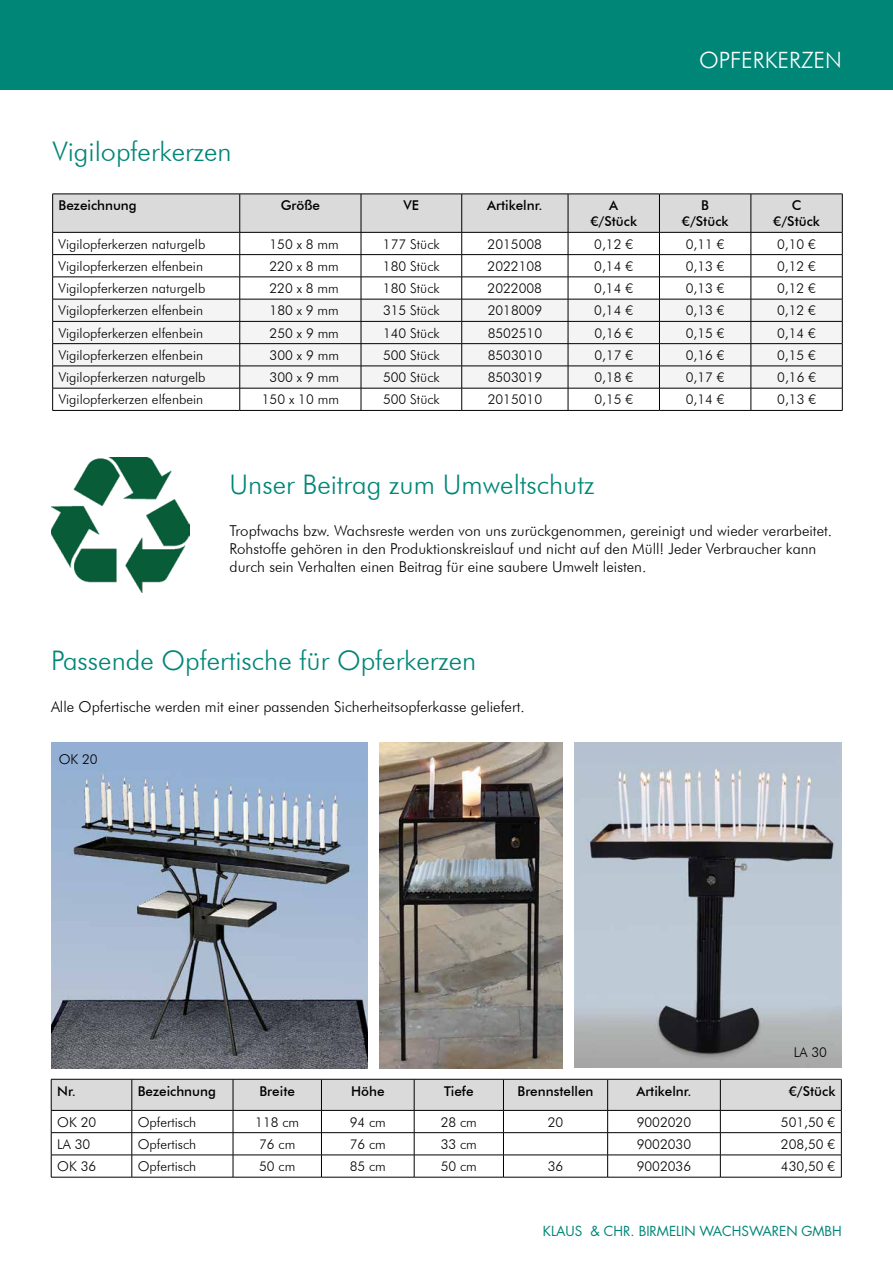
<style>
.page{position:relative;width:893px;height:1263px;background:#fff}
.page>*{position:absolute;margin:0;border:0;box-sizing:border-box;transform-origin:0 0}
.t1{font:300 27px "Futura BT";color:#008677}
.t2{font:300 22.5px "Futura BT";color:#fff}
.t3{font:300 15px/18px "Futura BT";color:#000}
.t4{font:300 13.5px "Futura BT";color:#000}
.t5{font:500 13.5px/16.2px "Futura BT";color:#000;text-align:center}
.t6{font:13.5px "Futura LT Pro";color:#008677}
</style>
<div class="page">
<div style="left:0;top:0;width:893px;height:89px;background:#008677"></div>
<img style="left:380px;top:742px;width:182px;height:326px">
<img style="left:574px;top:742px;width:268px;height:326px">
<svg style="left:51px;top:1079px;width:791px;height:98px"></svg>
<hr style="left:51px;top:1177px;width:81px;height:1px;background:#000">
<hr style="left:132px;top:1177px;width:101px;height:1px;background:#000">
<hr style="left:233px;top:1177px;width:88px;height:1px;background:#000">
<hr style="left:321px;top:1177px;width:93px;height:1px;background:#000">
<hr style="left:414px;top:1177px;width:89px;height:1px;background:#000">
<hr style="left:503px;top:1177px;width:105px;height:1px;background:#000">
<hr style="left:608px;top:1177px;width:112px;height:1px;background:#000">
<hr style="left:720px;top:1177px;width:121px;height:1px;background:#000">
<svg style="left:52px;top:194px;width:791px;height:216px"></svg>
<hr style="left:52px;top:410px;width:188px;height:1px;background:#000">
<hr style="left:240px;top:410px;width:121px;height:1px;background:#000">
<hr style="left:361px;top:410px;width:101px;height:1px;background:#000">
<hr style="left:462px;top:410px;width:106px;height:1px;background:#000">
<hr style="left:568px;top:410px;width:91px;height:1px;background:#000">
<hr style="left:659px;top:410px;width:92px;height:1px;background:#000">
<hr style="left:751px;top:410px;width:91px;height:1px;background:#000">
<img style="left:51px;top:457px;width:139px;height:136px">
<img style="left:51px;top:742px;width:317px;height:326px">
<h1 class="t1" style="left:53px;top:135px;width:180px">Vigilopferkerzen</h1>
<h2 class="t2" style="left:699px;top:46px;width:144px">OPFERKERZEN</h2>
<p class="t5" style="left:59px;top:197px;width:80px">Bezeichnung</p>
<p class="t5" style="left:281px;top:197px;width:41px">Größe</p>
<p class="t5" style="left:404px;top:197px;width:17px">VE</p>
<p class="t5" style="left:487px;top:197px;width:57px">Artikelnr.</p>
<p class="t5" style="left:590px;top:197px;width:48px">A €/Stück</p>
<p class="t5" style="left:682px;top:197px;width:48px">B €/Stück</p>
<p class="t5" style="left:773px;top:197px;width:48px">C €/Stück</p>
<p class="t4" style="left:59px;top:236px;width:148px">Vigilopferkerzen naturgelb</p>
<p class="t4" style="left:269px;top:236px;width:71px">150 x 8 mm</p>
<p class="t4" style="left:383px;top:236px;width:58px">177 Stück</p>
<p class="t4" style="left:488px;top:236px;width:56px">2015008</p>
<p class="t4" style="left:594px;top:236px;width:40px">0,12 €</p>
<p class="t4" style="left:686px;top:236px;width:40px">0,11 €</p>
<p class="t4" style="left:777px;top:236px;width:40px">0,10 €</p>
<p class="t4" style="left:59px;top:258px;width:146px">Vigilopferkerzen elfenbein</p>
<p class="t4" style="left:270px;top:258px;width:71px">220 x 8 mm</p>
<p class="t4" style="left:383px;top:258px;width:58px">180 Stück</p>
<p class="t4" style="left:488px;top:258px;width:56px">2022108</p>
<p class="t4" style="left:594px;top:258px;width:40px">0,14 €</p>
<p class="t4" style="left:686px;top:258px;width:40px">0,13 €</p>
<p class="t4" style="left:777px;top:258px;width:40px">0,12 €</p>
<p class="t4" style="left:59px;top:280px;width:148px">Vigilopferkerzen naturgelb</p>
<p class="t4" style="left:270px;top:280px;width:71px">220 x 8 mm</p>
<p class="t4" style="left:383px;top:280px;width:58px">180 Stück</p>
<p class="t4" style="left:488px;top:280px;width:56px">2022008</p>
<p class="t4" style="left:594px;top:280px;width:40px">0,14 €</p>
<p class="t4" style="left:686px;top:280px;width:40px">0,13 €</p>
<p class="t4" style="left:777px;top:280px;width:40px">0,12 €</p>
<p class="t4" style="left:59px;top:302px;width:146px">Vigilopferkerzen elfenbein</p>
<p class="t4" style="left:270px;top:302px;width:71px">180 x 9 mm</p>
<p class="t4" style="left:383px;top:302px;width:58px">315 Stück</p>
<p class="t4" style="left:488px;top:302px;width:56px">2018009</p>
<p class="t4" style="left:594px;top:302px;width:40px">0,14 €</p>
<p class="t4" style="left:686px;top:302px;width:40px">0,13 €</p>
<p class="t4" style="left:777px;top:302px;width:40px">0,12 €</p>
<p class="t4" style="left:59px;top:325px;width:146px">Vigilopferkerzen elfenbein</p>
<p class="t4" style="left:270px;top:325px;width:71px">250 x 9 mm</p>
<p class="t4" style="left:383px;top:325px;width:58px">140 Stück</p>
<p class="t4" style="left:488px;top:325px;width:56px">8502510</p>
<p class="t4" style="left:594px;top:325px;width:40px">0,16 €</p>
<p class="t4" style="left:686px;top:325px;width:40px">0,15 €</p>
<p class="t4" style="left:777px;top:325px;width:40px">0,14 €</p>
<p class="t4" style="left:59px;top:347px;width:146px">Vigilopferkerzen elfenbein</p>
<p class="t4" style="left:270px;top:347px;width:71px">300 x 9 mm</p>
<p class="t4" style="left:383px;top:347px;width:58px">500 Stück</p>
<p class="t4" style="left:488px;top:347px;width:56px">8503010</p>
<p class="t4" style="left:594px;top:347px;width:40px">0,17 €</p>
<p class="t4" style="left:686px;top:347px;width:40px">0,16 €</p>
<p class="t4" style="left:777px;top:347px;width:40px">0,15 €</p>
<p class="t4" style="left:59px;top:369px;width:148px">Vigilopferkerzen naturgelb</p>
<p class="t4" style="left:270px;top:369px;width:71px">300 x 9 mm</p>
<p class="t4" style="left:383px;top:369px;width:58px">500 Stück</p>
<p class="t4" style="left:488px;top:369px;width:56px">8503019</p>
<p class="t4" style="left:594px;top:369px;width:40px">0,18 €</p>
<p class="t4" style="left:686px;top:369px;width:40px">0,17 €</p>
<p class="t4" style="left:777px;top:369px;width:40px">0,16 €</p>
<p class="t4" style="left:59px;top:391px;width:146px">Vigilopferkerzen elfenbein</p>
<p class="t4" style="left:262px;top:391px;width:79px">150 x 10 mm</p>
<p class="t4" style="left:383px;top:391px;width:58px">500 Stück</p>
<p class="t4" style="left:488px;top:391px;width:56px">2015010</p>
<p class="t4" style="left:594px;top:391px;width:40px">0,15 €</p>
<p class="t4" style="left:686px;top:391px;width:40px">0,14 €</p>
<p class="t4" style="left:777px;top:391px;width:40px">0,13 €</p>
<h1 class="t1" style="left:230px;top:468px;width:366px">Unser Beitrag zum Umweltschutz</h1>
<p class="t3" style="left:230px;top:521px;width:604px">Tropfwachs bzw. Wachsreste werden von uns zurückgenommen, gereinigt und wieder verarbeitet.<br>Rohstoffe gehören in den Produktionskreislauf und nicht auf den Müll! Jeder Verbraucher kann durch sein Verhalten einen Beitrag für eine saubere Umwelt leisten.</p>
<h1 class="t1" style="left:51px;top:644px;width:427px">Passende Opfertische für Opferkerzen</h1>
<p class="t3" style="left:51px;top:698px;width:475px">Alle Opfertische werden mit einer passenden Sicherheitsopferkasse geliefert.</p>
<p class="t4" style="left:59px;top:751px;width:41px">OK 20</p>
<p class="t4" style="left:794px;top:1044px;width:35px">LA 30</p>
<p class="t5" style="left:57px;top:1082px;width:20px">Nr.</p>
<p class="t5" style="left:138px;top:1082px;width:80px">Bezeichnung</p>
<p class="t5" style="left:260px;top:1082px;width:37px">Breite</p>
<p class="t5" style="left:351px;top:1082px;width:35px">Höhe</p>
<p class="t5" style="left:444px;top:1082px;width:31px">Tiefe</p>
<p class="t5" style="left:518px;top:1082px;width:77px">Brennstellen</p>
<p class="t5" style="left:636px;top:1082px;width:57px">Artikelnr.</p>
<p class="t5" style="left:789px;top:1082px;width:48px">€/Stück</p>
<p class="t4" style="left:57px;top:1114px;width:41px">OK 20</p>
<p class="t4" style="left:138px;top:1114px;width:60px">Opfertisch</p>
<p class="t4" style="left:255px;top:1114px;width:46px">118 cm</p>
<p class="t4" style="left:350px;top:1114px;width:38px">94 cm</p>
<p class="t4" style="left:441px;top:1114px;width:38px">28 cm</p>
<p class="t4" style="left:548px;top:1114px;width:17px">20</p>
<p class="t4" style="left:637px;top:1114px;width:56px">9002020</p>
<p class="t4" style="left:781px;top:1114px;width:56px">501,50 €</p>
<p class="t4" style="left:57px;top:1136px;width:35px">LA 30</p>
<p class="t4" style="left:138px;top:1136px;width:60px">Opfertisch</p>
<p class="t4" style="left:259px;top:1136px;width:38px">76 cm</p>
<p class="t4" style="left:350px;top:1136px;width:38px">76 cm</p>
<p class="t4" style="left:441px;top:1136px;width:38px">33 cm</p>
<p class="t4" style="left:637px;top:1136px;width:56px">9002030</p>
<p class="t4" style="left:781px;top:1136px;width:56px">208,50 €</p>
<p class="t4" style="left:57px;top:1158px;width:41px">OK 36</p>
<p class="t4" style="left:138px;top:1158px;width:60px">Opfertisch</p>
<p class="t4" style="left:259px;top:1158px;width:38px">50 cm</p>
<p class="t4" style="left:350px;top:1158px;width:38px">85 cm</p>
<p class="t4" style="left:441px;top:1158px;width:38px">50 cm</p>
<p class="t4" style="left:548px;top:1158px;width:17px">36</p>
<p class="t4" style="left:637px;top:1158px;width:56px">9002036</p>
<p class="t4" style="left:781px;top:1158px;width:56px">430,50 €</p>
<p class="t6" style="left:543px;top:1222px;width:301px">KLAUS &amp; CHR. BIRMELIN WACHSWAREN GMBH</p>
</div>
